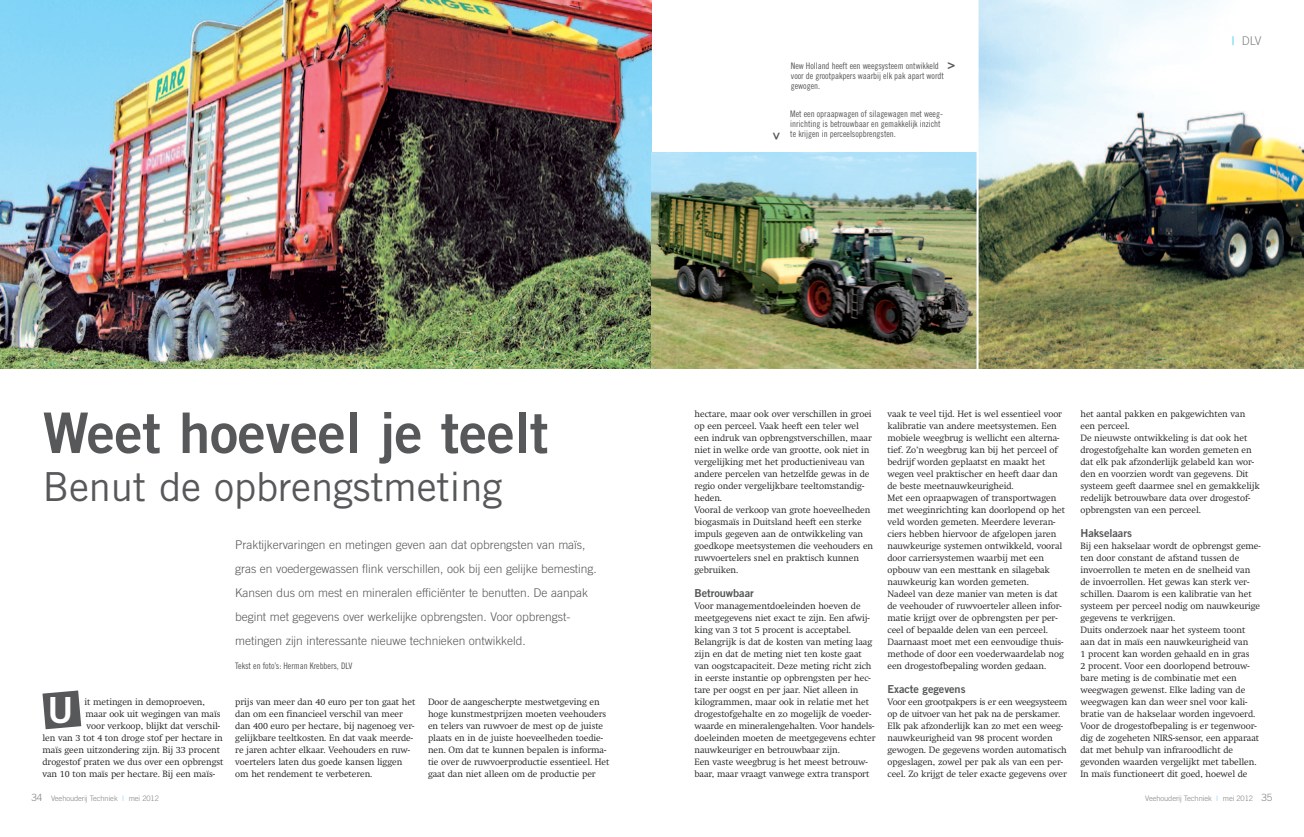
<style>
.page{position:relative;width:1304px;height:837px;background:#fff}
.page>*{position:absolute;margin:0;border:0;box-sizing:border-box;transform-origin:0 0}
.t1{font:56px "Trade Gothic LT Std Bd 2";letter-spacing:-.005em;color:#57585a}
.t2{font:40px "Trade Gothic LT Std";letter-spacing:-.005em;color:#57585a}
.t3{font:36px "Trade Gothic LT Std Bd 2";color:#fff}
.t4{font:13px "Trade Gothic LT Std Bd 2";color:#57585a}
.t5{font:300 12px/24px "Trade Gothic LT Std";letter-spacing:-.005em;color:#57585a}
.t6{font:300 12px "Trade Gothic LT Std";color:#808285}
.t7{font:11px "Trade Gothic LT Std Bd 2";letter-spacing:-.005em;color:#57585a}
.t8{font:300 9px/12px "Swift";letter-spacing:-.005em;color:#231f20}
.t9{font:9px/10px "Trade Gothic LT Std Cn 18";letter-spacing:-.005em;color:#57585a}
.t10{font:300 7.5px "Trade Gothic LT Std";letter-spacing:-.01em;color:#808285}
.s1{color:#15c0f2}
.s2{font-size:10px}
.s3{font-weight:400;color:#86d6f7}
</style>
<div class="page">
<img style="left:0;top:0;width:652px;height:369px">
<img style="left:979px;top:0;width:325px;height:368px">
<img style="left:652px;top:153px;width:325px;height:216px">
<svg style="left:43px;top:690px;width:38px;height:39px"></svg>
<h3 class="t4" style="left:767px;top:140px;width:9px;rotate:-90deg">&lt;</h3>
<h3 class="t4" style="left:947px;top:56px;width:9px">&gt;</h3>
<p class="t9" style="left:791px;top:60px;width:155px">New Holland heeft een weegsysteem ontwikkeld voor de grootpakpers waarbij elk pak apart wordt gewogen.</p>
<p class="t9" style="left:790px;top:108px;width:154px">Met een opraapwagen of silagewagen met weeg&shy;inrichting is betrouwbaar en gemakkelijk inzicht te krijgen in perceelsopbrengsten.</p>
<h3 class="t6" style="left:1232px;top:33px;width:31px"><span class="s1">|</span> DLV</h3>
<h1 class="t1" style="left:43px;top:398px;width:507px">Weet hoeveel je teelt</h1>
<h2 class="t2" style="left:43px;top:462px;width:462px">Benut de opbrengstmeting</h2>
<h3 class="t3" style="left:47px;top:687px;width:27px">U</h3>
<p class="t8" style="left:85px;top:696px;width:122px">it metingen in demoproeven,</p>
<p class="t8" style="left:86px;top:708px;width:137px">maar ook uit wegingen van maïs</p>
<p class="t8" style="left:87px;top:720px;width:135px">voor verkoop, blijkt dat verschil-</p>
<p class="t8" style="left:43px;top:732px;width:182px">len van 3 tot 4 ton droge stof per hectare in</p>
<p class="t8" style="left:43px;top:744px;width:179px">maïs geen uitzondering zijn. Bij 33 procent</p>
<p class="t8" style="left:43px;top:756px;width:182px">drogestof praten we dus over een opbrengst</p>
<p class="t8" style="left:43px;top:768px;width:174px">van 10 ton maïs per hectare. Bij een maïs-</p>
<p class="t5" style="left:235px;top:532px;width:363px">Praktijkervaringen en metingen geven aan dat opbrengsten van maïs, gras en voedergewassen flink verschillen, ook bij een gelijke bemesting.<br>Kansen dus om mest en mineralen efficiënter te benutten. De aanpak begint met gegevens over werkelijke opbrengsten. Voor opbrengst&shy;metingen zijn interessante nieuwe technieken ontwikkeld.</p>
<p class="t9" style="left:235px;top:660px;width:119px">Tekst en foto’s: Herman Krebbers, DLV</p>
<p class="t8" style="left:235px;top:696px;width:182px">prijs van meer dan 40 euro per ton gaat het dan om een financieel verschil van meer dan 400 euro per hectare, bij nagenoeg ver&shy;gelijkbare teeltkosten. En dat vaak meerde&shy;re jaren achter elkaar. Veehouders en ruw&shy;voertelers laten dus goede kansen liggen om het rendement te verbeteren.</p>
<p class="t8" style="left:428px;top:696px;width:183px">Door de aangescherpte mestwetgeving en hoge kunstmestprijzen moeten veehouders en telers van ruwvoer de mest op de juiste plaats en in de juiste hoeveelheden toedie&shy;nen. Om dat te kunnen bepalen is informa&shy;tie over de ruwvoerproductie essentieel. Het gaat dan niet alleen om de productie per</p>
<p class="t8" style="left:694px;top:408px;width:180px">hectare, maar ook over verschillen in groei op een perceel. Vaak heeft een teler wel een indruk van opbrengstverschillen, maar niet in welke orde van grootte, ook niet in vergelijking met het productieniveau van andere percelen van hetzelfde gewas in de regio onder vergelijkbare teeltomstandig&shy;heden.<br>Vooral de verkoop van grote hoeveelheden biogasmaïs in Duitsland heeft een sterke impuls gegeven aan de ontwikkeling van goedkope meetsystemen die veehouders en ruwvoertelers snel en praktisch kunnen gebruiken.</p>
<p class="t7" style="left:694px;top:586px;width:61px">Betrouwbaar</p>
<p class="t8" style="left:694px;top:600px;width:182px">Voor managementdoeleinden hoeven de meetgegevens niet exact te zijn. Een afwij&shy;king van 3 tot 5 procent is acceptabel.<br>Belangrijk is dat de kosten van meting laag zijn en dat de meting niet ten koste gaat van oogstcapaciteit. Deze meting richt zich in eerste instantie op opbrengsten per hec&shy;tare per oogst en per jaar. Niet alleen in kilogrammen, maar ook in relatie met het drogestofgehalte en zo mogelijk de voeder&shy;waarde en mineralengehalten. Voor handels&shy;doeleinden moeten de meetgegevens echter nauwkeuriger en betrouwbaar zijn.<br>Een vaste weegbrug is het meest betrouw&shy;baar, maar vraagt vanwege extra transport</p>
<p class="t8" style="left:887px;top:408px;width:179px">vaak te veel tijd. Het is wel essentieel voor kalibratie van andere meetsystemen. Een mobiele weegbrug is wellicht een alterna&shy;tief. Zo’n weegbrug kan bij het perceel of bedrijf worden geplaatst en maakt het wegen veel praktischer en heeft daar dan de beste meetnauwkeurigheid.<br>Met een opraapwagen of transportwagen met weeginrichting kan doorlopend op het veld worden gemeten. Meerdere leveran&shy;ciers hebben hiervoor de afgelopen jaren nauwkeurige systemen ontwikkeld, vooral door carriersystemen waarbij met een opbouw van een mesttank en silagebak nauwkeurig kan worden gemeten.<br>Nadeel van deze manier van meten is dat de veehouder of ruwvoerteler alleen infor&shy;matie krijgt over de opbrengsten per per&shy;ceel of bepaalde delen van een perceel.<br>Daarnaast moet met een eenvoudige thuis&shy;methode of door een voederwaardelab nog een drogestofbepaling worden gedaan.</p>
<p class="t7" style="left:887px;top:682px;width:80px">Exacte gegevens</p>
<p class="t8" style="left:887px;top:696px;width:181px">Voor een grootpakpers is er een weegsysteem op de uitvoer van het pak na de perskamer.<br>Elk pak afzonderlijk kan zo met een weeg&shy;nauwkeurigheid van 98 procent worden gewogen. De gegevens worden automatisch opgeslagen, zowel per pak als van een per&shy;ceel. Zo krijgt de teler exacte gegevens over</p>
<p class="t8" style="left:1080px;top:408px;width:181px">het aantal pakken en pakgewichten van een perceel.<br>De nieuwste ontwikkeling is dat ook het drogestofgehalte kan worden gemeten en dat elk pak afzonderlijk gelabeld kan wor&shy;den en voorzien wordt van gegevens. Dit systeem geeft daarmee snel en gemakkelijk redelijk betrouwbare data over drogestof&shy;opbrengsten van een perceel.</p>
<p class="t7" style="left:1080px;top:526px;width:53px">Hakselaars</p>
<p class="t8" style="left:1080px;top:540px;width:182px">Bij een hakselaar wordt de opbrengst geme&shy;ten door constant de afstand tussen de invoerrollen te meten en de snelheid van de invoerrollen. Het gewas kan sterk ver&shy;schillen. Daarom is een kalibratie van het systeem per perceel nodig om nauwkeurige gegevens te verkrijgen.<br>Duits onderzoek naar het systeem toont aan dat in maïs een nauwkeurigheid van<br>1 procent kan worden gehaald en in gras<br>2 procent. Voor een doorlopend betrouw&shy;bare meting is de combinatie met een weegwagen gewenst. Elke lading van de weegwagen kan dan weer snel voor kali&shy;bratie van de hakselaar worden ingevoerd.<br>Voor de drogestofbepaling is er tegenwoor&shy;dig de zogeheten NIRS-sensor, een apparaat dat met behulp van infraroodlicht de gevonden waarden vergelijkt met tabellen.<br>In maïs functioneert dit goed, hoewel de</p>
<p class="t10" style="left:31px;top:793px;width:129px"><span class="s2">34</span> Veehouderij Techniek <span class="s3">l</span> mei 2012</p>
<p class="t10" style="left:1145px;top:793px;width:129px">Veehouderij Techniek <span class="s3">l</span> mei 2012 <span class="s2">35</span></p>
</div>
